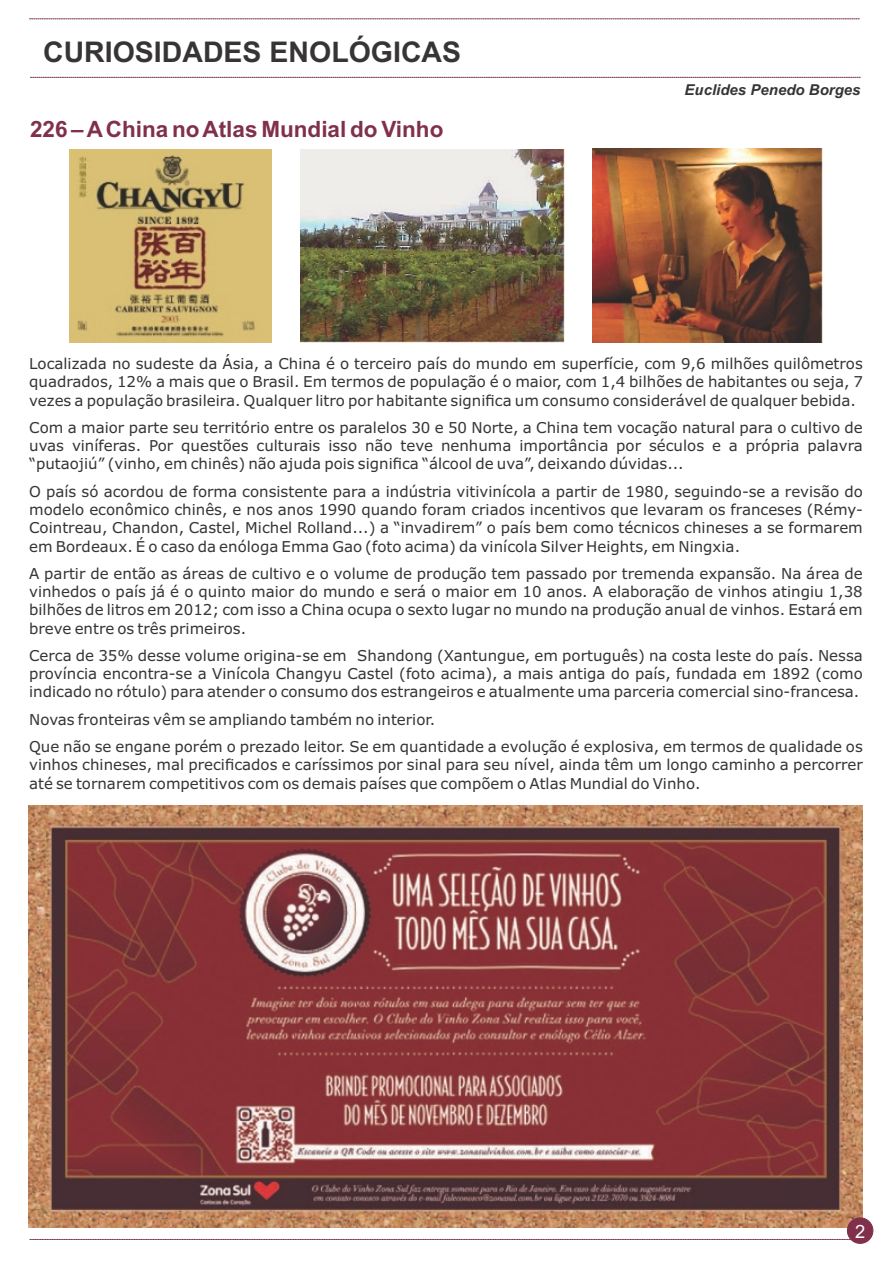
<style>
.page{position:relative;width:893px;height:1263px;background:#fff}
.page>*{position:absolute;margin:0;border:0;box-sizing:border-box;transform-origin:0 0}
.t1{font:700 28.5px "Arial";color:#373435}
.t2{font:700 22.5px "Arial";color:#80304a}
.t3{font:18.3px "Arial";color:#fefefe}
.t4{font:15px/18.3px "Verdana";color:#373435;text-align:justify}
.t5{font:italic 700 15px "Arial";color:#373435}
</style>
<div class="page">
<svg style="left:30px;top:77px;width:830px;height:1px"></svg>
<svg style="left:29px;top:18px;width:830px;height:1px"></svg>
<img style="left:301px;top:149px;width:263px;height:194px">
<img style="left:593px;top:149px;width:229px;height:194px">
<img style="left:69px;top:150px;width:202px;height:192px">
<img style="left:29px;top:805px;width:834px;height:423px">
<svg style="left:29px;top:1239px;width:821px;height:1px"></svg>
<div style="left:847px;top:1217px;width:26px;height:27px;background:#80304a;border:1px solid #80304a;border-radius:50%"></div>
<h1 class="t1" style="left:43px;top:42px;width:420px">CURIOSIDADES ENOLÓGICAS</h1>
<h2 class="t2" style="left:30px;top:120px;width:415px">226 – AChina no Atlas Mundial do Vinho</h2>
<p class="t5" style="left:685px;top:84px;width:177px">Euclides Penedo Borges</p>
<p class="t4" style="left:29px;top:356px;width:835px">Localizada no sudeste da Ásia, a China é o terceiro país do mundo em superfície, com 9,6 milhões quilômetros quadrados, 12% a mais que o Brasil. Em termos de população é o maior, com 1,4 bilhões de habitantes ou seja, 7 vezes a população brasileira. Qualquer litro por habitante significa um consumo considerável de qualquer bebida.</p>
<p class="t4" style="left:29px;top:420px;width:835px">Com a maior parte seu território entre os paralelos 30 e 50 Norte, a China tem vocação natural para o cultivo de uvas viníferas. Por questões culturais isso não teve nenhuma importância por séculos e a própria palavra “putaojiú” (vinho, em chinês) não ajuda pois significa “álcool de uva”, deixando dúvidas...</p>
<p class="t4" style="left:29px;top:483px;width:835px">O país só acordou de forma consistente para a indústria vitivinícola a partir de 1980, seguindo-se a revisão do modelo econômico chinês, e nos anos 1990 quando foram criados incentivos que levaram os franceses (Rémy-Cointreau, Chandon, Castel, Michel Rolland...) a “invadirem” o país bem como técnicos chineses a se formarem em Bordeaux. É o caso da enóloga Emma Gao (foto acima) da vinícola Silver Heights, em Ningxia.</p>
<p class="t4" style="left:29px;top:565px;width:835px">A partir de então as áreas de cultivo e o volume de produção tem passado por tremenda expansão. Na área de vinhedos o país já é o quinto maior do mundo e será o maior em 10 anos. A elaboração de vinhos atingiu 1,38 bilhões de litros em 2012; com isso a China ocupa o sexto lugar no mundo na produção anual de vinhos. Estará em breve entre os três primeiros.</p>
<p class="t4" style="left:29px;top:647px;width:835px">Cerca de 35% desse volume origina-se em Shandong (Xantungue, em português) na costa leste do país. Nessa província encontra-se a Vinícola Changyu Castel (foto acima), a mais antiga do país, fundada em 1892 (como indicado no rótulo) para atender o consumo dos estrangeiros e atualmente uma parceria comercial sino-francesa.</p>
<p class="t4" style="left:29px;top:707px;width:835px;line-height:27.3px">Novas fronteiras vêm se ampliando também no interior.<br>Que não se engane porém o prezado leitor. Se em quantidade a evolução é explosiva, em termos de qualidade os</p>
<p class="t4" style="left:29px;top:757px;width:835px">vinhos chineses, mal precificados e caríssimos por sinal para seu nível, ainda têm um longo caminho a percorrer até se tornarem competitivos com os demais países que compõem o Atlas Mundial do Vinho.</p>
<p class="t3" style="left:855px;top:1224px;width:12px">2</p>
</div>
